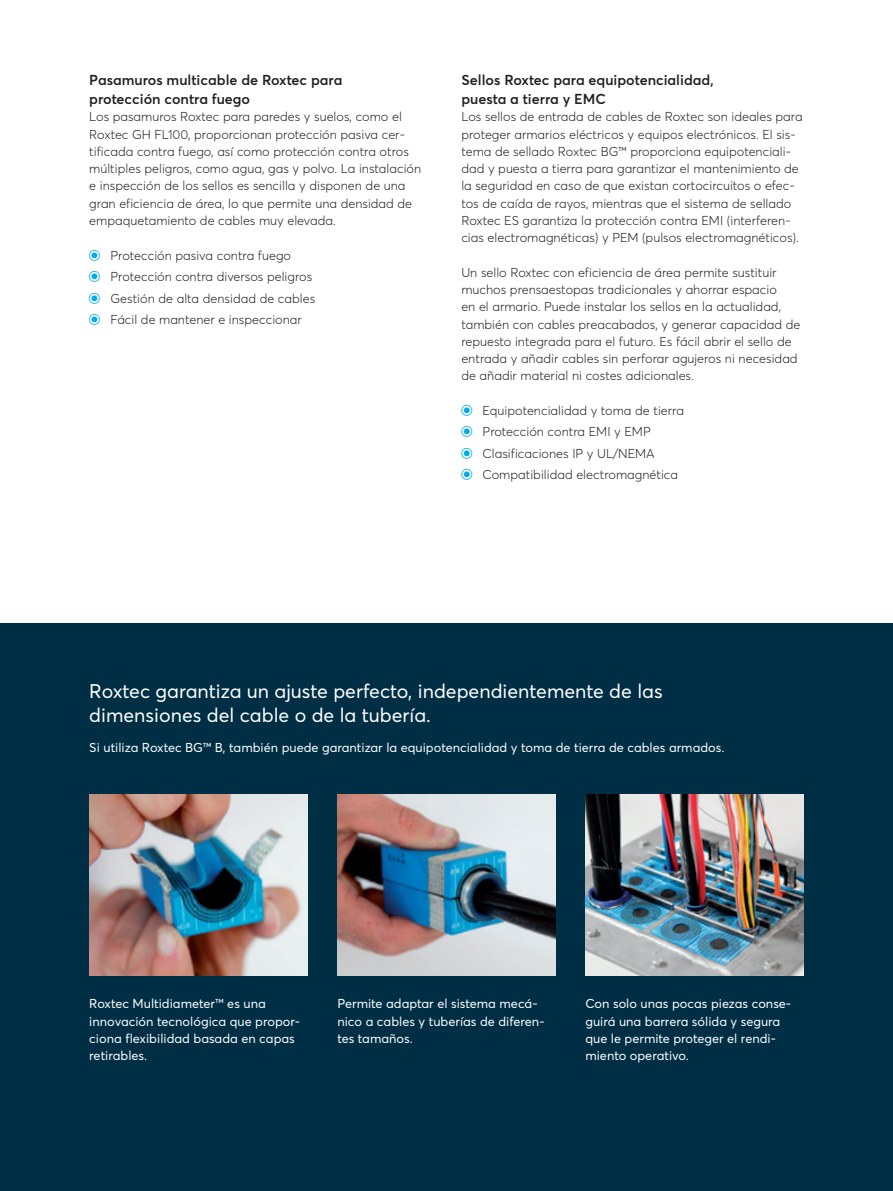
<style>
.page{position:relative;width:893px;height:1191px;background:#fff}
.page>*{position:absolute;margin:0;border:0;box-sizing:border-box;transform-origin:0 0}
.t1{font:19.5px/24px "Averta";color:#fff}
.t2{font:600 14.25px/18.8px "Averta";color:#231f20}
.t3{font:300 12.75px/17.2px "Averta";color:#231f20}
.t4{font:12.75px/17.2px "Averta";color:#fff}
</style>
<div class="page">
<div style="left:0;top:623px;width:893px;height:568px;background:#002f45"></div>
<img style="left:89px;top:794px;width:219px;height:181px">
<img style="left:337px;top:794px;width:219px;height:181px">
<img style="left:585px;top:794px;width:219px;height:181px">
<p class="t2" style="left:89px;top:71px;width:255px">Pasamuros multicable de Roxtec para protección contra fuego</p>
<p class="t3" style="left:89px;top:108px;width:333px">Los pasamuros Roxtec para paredes y suelos, como el Roxtec GH FL100, proporcionan protección pasiva cer&shy;tificada contra fuego, así como protección contra otros múltiples peligros, como agua, gas y polvo. La instalación e inspección de los sellos es sencilla y disponen de una gran eficiencia de área, lo que permite una densidad de empaquetamiento de cables muy elevada.</p>
<p class="t3" style="left:111px;top:244px;width:206px;line-height:21.5px">Protección pasiva contra fuego Protección contra diversos peligros Gestión de alta densidad de cables Fácil de mantener e inspeccionar</p>
<p class="t2" style="left:461px;top:71px;width:254px">Sellos Roxtec para equipotencialidad, puesta a tierra y EMC</p>
<p class="t3" style="left:461px;top:108px;width:343px">Los sellos de entrada de cables de Roxtec son ideales para proteger armarios eléctricos y equipos electrónicos. El sis&shy;tema de sellado Roxtec BG™ proporciona equipotenciali&shy;dad y puesta a tierra para garantizar el mantenimiento de la seguridad en caso de que existan cortocircuitos o efec&shy;tos de caída de rayos, mientras que el sistema de sellado Roxtec ES garantiza la protección contra EMI (interferen&shy;cias electromagnéticas) y PEM (pulsos electromagnéticos).</p>
<p class="t3" style="left:461px;top:263px;width:340px">Un sello Roxtec con eficiencia de área permite sustituir muchos prensaestopas tradicionales y ahorrar espacio<br>en el armario. Puede instalar los sellos en la actualidad, también con cables preacabados, y generar capacidad de repuesto integrada para el futuro. Es fácil abrir el sello de entrada y añadir cables sin perforar agujeros ni necesidad de añadir material ni costes adicionales.</p>
<p class="t3" style="left:483px;top:399px;width:203px;line-height:21.5px">Equipotencialidad y toma de tierra<br>Protección contra EMI y EMP<br>Clasificaciones IP y UL/NEMA<br>Compatibilidad electromagnética</p>
<h1 class="t1" style="left:89px;top:678px;width:575px">Roxtec garantiza un ajuste perfecto, independientemente de las dimensiones del cable o de la tubería.</h1>
<p class="t4" style="left:89px;top:738px;width:637px">Si utiliza Roxtec BG™ B, también puede garantizar la equipotencialidad y toma de tierra de cables armados.</p>
<p class="t4" style="left:89px;top:995px;width:212px">Roxtec Multidiameter™ es una innovación tecnológica que propor&shy;ciona flexibilidad basada en capas retirables.</p>
<p class="t4" style="left:337px;top:995px;width:209px">Permite adaptar el sistema mecá&shy;nico a cables y tuberías de diferen&shy;tes tamaños.</p>
<p class="t4" style="left:585px;top:995px;width:207px">Con solo unas pocas piezas conse&shy;guirá una barrera sólida y segura que le permite proteger el rendi&shy;miento operativo.</p>
</div>
